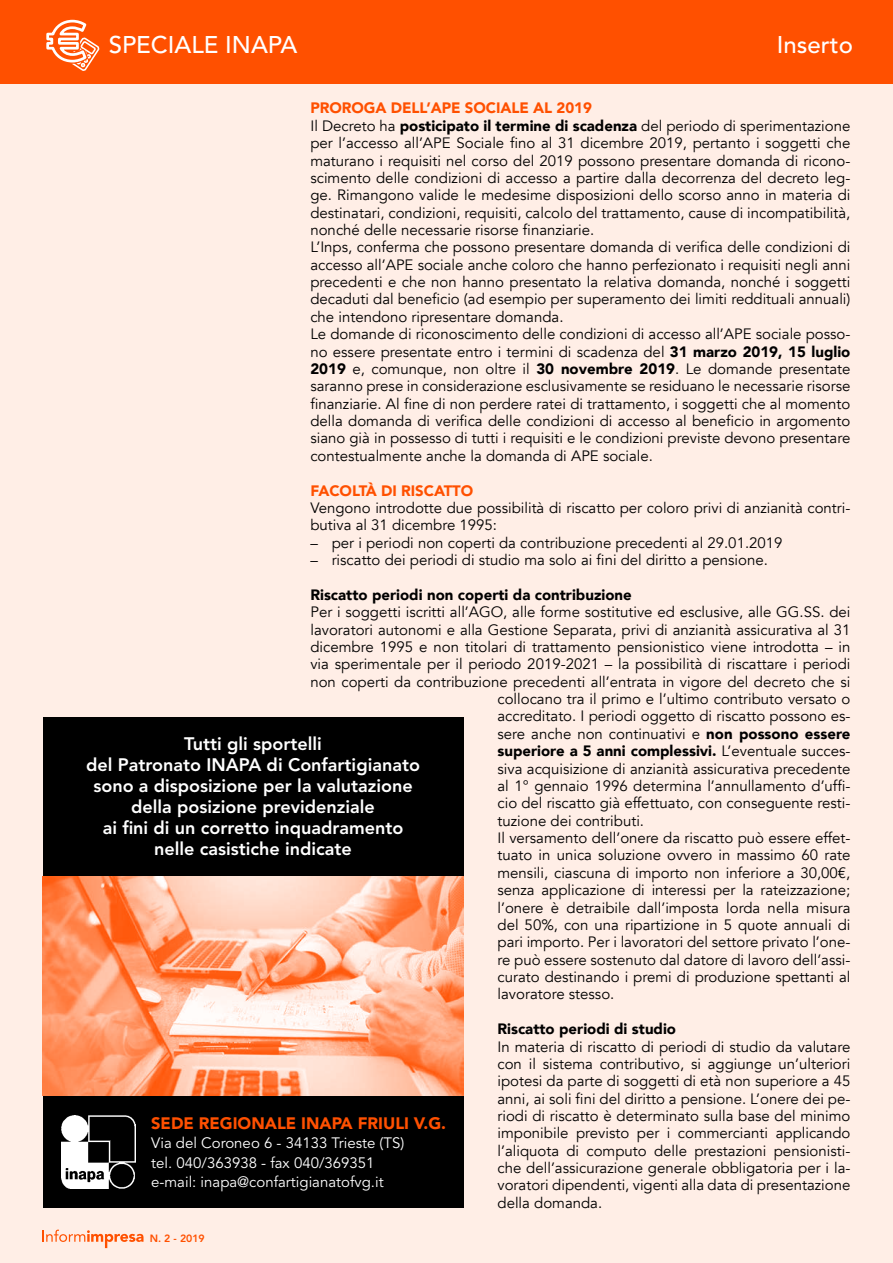
<style>
.page{position:relative;width:893px;height:1263px;background:#fff}
.page>*{position:absolute;margin:0;border:0;box-sizing:border-box;transform-origin:0 0}
.t1{font:500 24px "Avenir LT Std";color:#fff}
.t2{font:800 18px/21px "Avenir LT Std";color:#fff;text-align:center}
.t3{font:900 16.5px "Avenir LT Std";color:#ff5000}
.t4{font:15px/17.4px "Avenir";color:#000}
.t5{font:900 15px "Avenir";color:#000}
.t6{font:15px/19.5px "Avenir LT Std";color:#fff}
.t7{font:900 15px "Avenir LT Std";letter-spacing:-.005em;color:#ff5000}
.t8{font:800 10.5px "Avenir LT Std";color:#ff5000}
.s1{font-weight:900}
.s2{font-weight:400}
</style>
<div class="page">
<div style="left:0;top:74px;width:893px;height:1189px;background:#ffeee6"></div>
<div style="left:0;top:0;width:893px;height:83px;background:#ff5000"></div>
<svg style="left:46px;top:19px;width:54px;height:52px"></svg>
<svg style="left:43px;top:1229px;width:101px;height:19px"></svg>
<div style="left:43px;top:717px;width:420px;height:490px;background:#000"></div>
<img style="left:43px;top:876px;width:420px;height:219px">
<img style="left:62px;top:1115px;width:74px;height:74px">
<h1 class="t1" style="left:109px;top:31px;width:190px">SPECIALE INAPA</h1>
<h1 class="t1" style="left:777px;top:31px;width:78px">Inserto</h1>
<p class="t7" style="left:310px;top:99px;width:283px">PROROGA DELL’APE SOCIALE AL 2019</p>
<p class="t4" style="left:310px;top:117px;width:542px">Il Decreto ha <span class="s1">posticipato il termine di scadenza</span> del periodo di sperimentazione per l’accesso all’APE Sociale fino al 31 dicembre 2019, pertanto i soggetti che maturano i requisiti nel corso del 2019 possono presentare domanda di ricono&shy;scimento delle condizioni di accesso a partire dalla decorrenza del decreto leg&shy;ge. Rimangono valide le medesime disposizioni dello scorso anno in materia di destinatari, condizioni, requisiti, calcolo del trattamento, cause di incompatibilità, nonché delle necessarie risorse finanziarie.<br>L’Inps, conferma che possono presentare domanda di verifica delle condizioni di accesso all’APE sociale anche coloro che hanno perfezionato i requisiti negli anni precedenti e che non hanno presentato la relativa domanda, nonché i soggetti decaduti dal beneficio (ad esempio per superamento dei limiti reddituali annuali) che intendono ripresentare domanda.<br>Le domande di riconoscimento delle condizioni di accesso all’APE sociale posso&shy;no essere presentate entro i termini di scadenza del <span class="s1">31 marzo 2019, 15 luglio 2019</span> e, comunque, non oltre il <span class="s1">30 novembre 2019</span>. Le domande presentate saranno prese in considerazione esclusivamente se residuano le necessarie risorse finanziarie. Al fine di non perdere ratei di trattamento, i soggetti che al momento della domanda di verifica delle condizioni di accesso al beneficio in argomento siano già in possesso di tutti i requisiti e le condizioni previste devono presentare contestualmente anche la domanda di APE sociale.</p>
<p class="t7" style="left:310px;top:481px;width:164px">FACOLTÀ DI RISCATTO</p>
<p class="t4" style="left:310px;top:499px;width:542px">Vengono introdotte due possibilità di riscatto per coloro privi di anzianità contri&shy;butiva al 31 dicembre 1995:</p>
<p class="t4" style="left:310px;top:534px;width:474px">– per i periodi non coperti da contribuzione precedenti al 29.01.2019</p>
<p class="t4" style="left:310px;top:551px;width:459px">– riscatto dei periodi di studio ma solo ai fini del diritto a pensione.</p>
<p class="t5" style="left:310px;top:582px;width:323px">Riscatto periodi non coperti da contribuzione</p>
<p class="t4" style="left:310px;top:604px;width:541px">Per i soggetti iscritti all’AGO, alle forme sostitutive ed esclusive, alle GG.SS. dei</p>
<p class="t4" style="left:310px;top:621px;width:541px">lavoratori autonomi e alla Gestione Separata, privi di anzianità assicurativa al 31</p>
<p class="t4" style="left:310px;top:638px;width:542px">dicembre 1995 e non titolari di trattamento pensionistico viene introdotta – in</p>
<p class="t4" style="left:310px;top:656px;width:542px">via sperimentale per il periodo 2019-2021 – la possibilità di riscattare i periodi</p>
<p class="t4" style="left:310px;top:673px;width:542px">non coperti da contribuzione precedenti all’entrata in vigore del decreto che si</p>
<p class="t4" style="left:497px;top:690px;width:354px">collocano tra il primo e l’ultimo contributo versato o</p>
<p class="t4" style="left:497px;top:708px;width:354px">accreditato. I periodi oggetto di riscatto possono es-</p>
<p class="t4" style="left:497px;top:725px;width:354px">sere anche non continuativi e <span class="s1">non possono essere</span></p>
<p class="t5" style="left:497px;top:738px;width:354px">superiore a 5 anni complessivi. <span class="s2">L’eventuale succes-</span></p>
<p class="t4" style="left:497px;top:760px;width:354px">siva acquisizione di anzianità assicurativa precedente</p>
<p class="t4" style="left:497px;top:777px;width:354px">al 1° gennaio 1996 determina l’annullamento d’uffi-</p>
<p class="t4" style="left:497px;top:795px;width:354px">cio del riscatto già effettuato, con conseguente resti-</p>
<p class="t4" style="left:497px;top:812px;width:148px">tuzione dei contributi.</p>
<p class="t4" style="left:497px;top:829px;width:354px">Il versamento dell’onere da riscatto può essere effet-</p>
<p class="t4" style="left:497px;top:847px;width:354px">tuato in unica soluzione ovvero in massimo 60 rate</p>
<p class="t4" style="left:497px;top:864px;width:354px">mensili, ciascuna di importo non inferiore a 30,00€,</p>
<p class="t4" style="left:497px;top:881px;width:354px">senza applicazione di interessi per la rateizzazione;</p>
<p class="t4" style="left:497px;top:899px;width:354px">l’onere è detraibile dall’imposta lorda nella misura</p>
<p class="t4" style="left:497px;top:916px;width:354px">del 50%, con una ripartizione in 5 quote annuali di</p>
<p class="t4" style="left:497px;top:934px;width:354px">pari importo. Per i lavoratori del settore privato l’one-</p>
<p class="t4" style="left:497px;top:951px;width:354px">re può essere sostenuto dal datore di lavoro dell’assi-</p>
<p class="t4" style="left:497px;top:968px;width:354px">curato destinando i premi di produzione spettanti al</p>
<p class="t4" style="left:497px;top:986px;width:118px">lavoratore stesso.</p>
<p class="t5" style="left:497px;top:1016px;width:180px">Riscatto periodi di studio</p>
<p class="t4" style="left:497px;top:1038px;width:354px;text-align:justify">In materia di riscatto di periodi di studio da valutare con il sistema contributivo, si aggiunge un’ulteriori ipotesi da parte di soggetti di età non superiore a 45 anni, ai soli fini del diritto a pensione. L’onere dei pe&shy;riodi di riscatto è determinato sulla base del minimo imponibile previsto per i commercianti applicando l’aliquota di computo delle prestazioni pensionisti&shy;che dell’assicurazione generale obbligatoria per i la&shy;voratori dipendenti, vigenti alla data di presentazione della domanda.</p>
<p class="t2" style="left:86px;top:734px;width:335px">Tutti gli sportelli<br>del Patronato INAPA di Confartigianato sono a disposizione per la valutazione della posizione previdenziale<br>ai fini di un corretto inquadramento nelle casistiche indicate</p>
<p class="t3" style="left:151px;top:1113px;width:296px">SEDE REGIONALE INAPA FRIULI V.G.</p>
<p class="t6" style="left:151px;top:1134px;width:255px">Via del Coroneo 6 - 34133 Trieste (TS) tel. 040/363938 - fax 040/369351 e-mail: inapa@confartigianatofvg.it</p>
<p class="t8" style="left:150px;top:1232px;width:57px">N. 2 - 2019</p>
</div>
